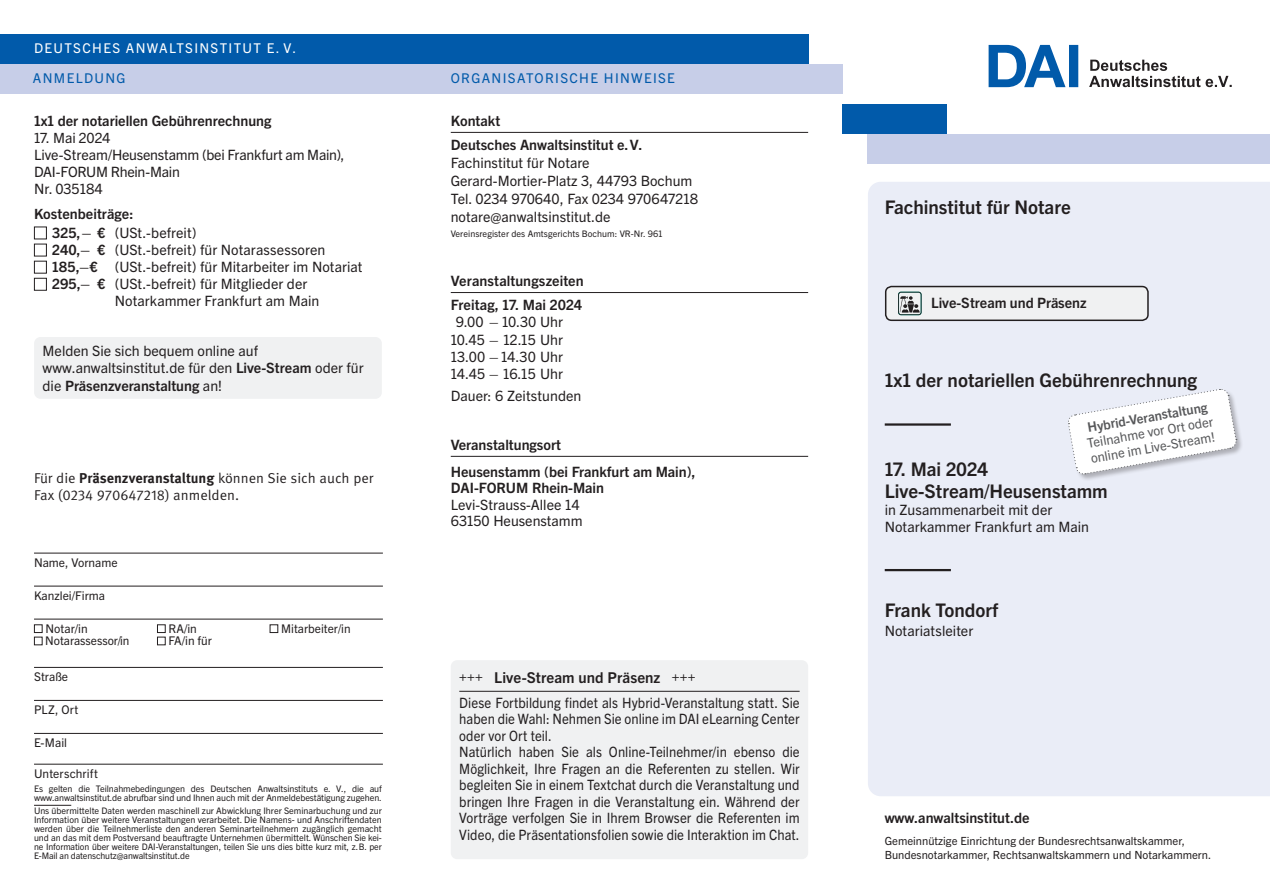
<style>
.page{position:relative;width:1270px;height:893px;background:#fff}
.page>*{position:absolute;margin:0;border:0;box-sizing:border-box;transform-origin:0 0}
.t1{font:700 18.75px/22.5px "Trade Gothic Next LT Pro";color:#231f20}
.t2{font:700 15px "Trade Gothic Next LT Pro";letter-spacing:.005em;color:#231f20}
.t3{font:14.25px/17.1px "Trade Gothic Next LT Pro";color:#231f20}
.t4{font:14.25px/16.5px "Trade Gothic Next LT Pro";color:#231f20;scale:.92 1}
.t5{font:700 14.25px/24.5px "Trade Gothic Next LT Pro";color:#231f20}
.t6{font:14.25px/17.1px "Meta OT Norm";color:#231f20}
.t7{font:700 14.1px "Trade Gothic Next LT Pro";color:#231f20}
.t8{font:14.1px "Trade Gothic Next LT Pro";letter-spacing:-.005em;color:#231f20}
.t9{font:13.5px "Trade Gothic Next LT Pro";letter-spacing:.1em;color:#015aaa}
.t10{font:13.5px "Trade Gothic Next LT Pro";letter-spacing:.1em;color:#fff}
.t11{font:13.2px/15.3px "Trade Gothic Next LT Pro";color:#57585a}
.t12{font:700 13.2px "Trade Gothic Next LT Pro";color:#57585a}
.t13{font:12px "Trade Gothic Next LT Pro";color:#231f20}
.t14{font:11.25px/13.5px "Trade Gothic Next LT Pro";color:#231f20}
.t15{font:9px/9px "Trade Gothic Next LT Pro";letter-spacing:-.01em;color:#231f20}
.s1{font-weight:700}
.s2{font-family:"Meta OT";font-weight:700}
.s3{font-size:13.5px}
</style>
<div class="page">
<svg style="left:988px;top:45px;width:90px;height:42px"></svg>
<div style="left:868px;top:182px;width:401px;height:614px;background:#eaedf7"></div>
<div style="left:867px;top:134px;width:402px;height:30px;background:#c7cee8"></div>
<div style="left:842px;top:104px;width:104px;height:30px;background:#015aaa"></div>
<div style="left:0;top:64px;width:842px;height:30px;background:#c7cee8"></div>
<div style="left:0;top:34px;width:808px;height:30px;background:#015aaa"></div>
<hr style="left:450px;top:132px;width:358px;height:1px;background:#231f20">
<hr style="left:450px;top:292px;width:358px;height:1px;background:#231f20">
<hr style="left:450px;top:456px;width:358px;height:1px;background:#231f20">
<svg style="left:1089px;top:60px;width:142px;height:27px"></svg>
<hr style="left:884px;top:423px;width:66px;height:3px;background:#231f20">
<hr style="left:884px;top:569px;width:66px;height:2px;background:#231f20">
<hr style="left:34px;top:805px;width:37px;height:1px;background:#231f20">
<hr style="left:34px;top:553px;width:349px;height:1px;background:#231f20">
<hr style="left:34px;top:586px;width:349px;height:1px;background:#231f20">
<hr style="left:34px;top:619px;width:349px;height:1px;background:#231f20">
<hr style="left:34px;top:667px;width:349px;height:1px;background:#231f20">
<hr style="left:34px;top:700px;width:349px;height:1px;background:#231f20">
<hr style="left:34px;top:733px;width:349px;height:1px;background:#231f20">
<hr style="left:34px;top:764px;width:349px;height:1px;background:#231f20">
<div style="left:34px;top:624px;width:9px;height:9px;border:1px solid #231f20"></div>
<div style="left:157px;top:624px;width:9px;height:9px;border:1px solid #231f20"></div>
<div style="left:270px;top:624px;width:8px;height:9px;border:1px solid #231f20"></div>
<div style="left:34px;top:637px;width:9px;height:8px;border:1px solid #231f20"></div>
<div style="left:157px;top:637px;width:9px;height:8px;border:1px solid #231f20"></div>
<div style="left:885px;top:287px;width:262px;height:33px;background:#f0f1f2;border-radius:6px"></div>
<div style="left:884px;top:286px;width:264px;height:35px;border:2px solid #231f20;border-radius:6px"></div>
<svg style="left:898px;top:292px;width:23px;height:23px"></svg>
<div style="left:1067px;top:389px;width:176px;height:93px;background:#231f20;opacity:.3"></div>
<svg style="left:1067px;top:388px;width:169px;height:87px"></svg>
<div style="left:450px;top:660px;width:358px;height:199px;background:#f0f1f2;border-radius:6px"></div>
<hr style="left:459px;top:691px;width:340px;height:1px;background:#231f20">
<div style="left:34px;top:227px;width:13px;height:12px;border:1px solid #231f20"></div>
<div style="left:34px;top:244px;width:13px;height:12px;border:1px solid #231f20"></div>
<div style="left:34px;top:261px;width:13px;height:13px;border:1px solid #231f20"></div>
<div style="left:34px;top:278px;width:13px;height:13px;border:1px solid #231f20"></div>
<div style="left:34px;top:337px;width:348px;height:62px;background:#f0f1f2;border-radius:6px"></div>
<p class="t10" style="left:34px;top:39px;width:264px">DEUTSCHES ANWALTSINSTITUT E. V.</p>
<p class="t9" style="left:33px;top:69px;width:94px">ANMELDUNG</p>
<p class="t9" style="left:450px;top:69px;width:226px">ORGANISATORISCHE HINWEISE</p>
<p class="t5" style="left:34px;top:107px;width:239px">1x1 der notariellen Gebührenrechnung</p>
<p class="t8" style="left:34px;top:128px;width:78px">17. Mai 2024</p>
<p class="t3" style="left:34px;top:145px;width:312px">Live-Stream/Heusenstamm (bei Frankfurt am Main),<br>DAI-FORUM Rhein-Main<br>Nr. 035184</p>
<p class="t7" style="left:34px;top:204px;width:101px">Kostenbeiträge:</p>
<p class="t3" style="left:52px;top:223px;width:146px"><span class="s1">325,– €</span> (USt.-befreit)</p>
<p class="t3" style="left:52px;top:240px;width:274px"><span class="s1">240,– €</span> (USt.-befreit) für Notarassessoren</p>
<p class="t3" style="left:52px;top:257px;width:312px"><span class="s1">185,–€</span> (USt.-befreit) für Mitarbeiter im Notariat</p>
<p class="t3" style="left:52px;top:274px;width:256px"><span class="s1">295,– €</span> (USt.-befreit) für Mitglieder der</p>
<p class="t3" style="left:115px;top:292px;width:206px">Notarkammer Frankfurt am Main</p>
<p class="t3" style="left:43px;top:342px;width:322px">Melden Sie sich bequem online auf www.anwaltsinstitut.de für den <span class="s1">Live-Stream</span> oder für die <span class="s1">Präsenzveranstaltung</span> an!</p>
<p class="t6" style="left:34px;top:470px;width:341px">Für die <span class="s2">Präsenzveranstaltung</span> können Sie sich auch per<br>Fax (0234 970647218) anmelden.</p>
<p class="t13" style="left:34px;top:554px;width:85px">Name, Vorname</p>
<p class="t13" style="left:34px;top:587px;width:73px">Kanzlei/Firma</p>
<p class="t13" style="left:46px;top:620px;width:44px">Notar/in</p>
<p class="t13" style="left:169px;top:620px;width:30px">RA/in</p>
<p class="t13" style="left:281px;top:620px;width:71px">Mitarbeiter/in</p>
<p class="t13" style="left:45px;top:632px;width:86px">Notarassessor/in</p>
<p class="t13" style="left:168px;top:632px;width:45px">FA/in für</p>
<p class="t13" style="left:34px;top:668px;width:36px">Straße</p>
<p class="t13" style="left:34px;top:701px;width:46px">PLZ, Ort</p>
<p class="t13" style="left:34px;top:734px;width:35px">E-Mail</p>
<p class="t13" style="left:34px;top:765px;width:65px">Unterschrift</p>
<p class="t15" style="left:34px;top:783px;width:349px">Es gelten die Teilnahmebedingungen des Deutschen Anwaltsinstituts e. V., die auf www.anwaltsinstitut.de abrufbar sind und Ihnen auch mit der Anmeldebestätigung zugehen.</p>
<p class="t15" style="left:34px;top:806px;width:349px;text-align:justify">Uns übermittelte Daten werden maschinell zur Abwicklung Ihrer Seminarbuchung und zur Information über weitere Veranstaltungen verarbeitet. Die Namens- und Anschriftendaten werden über die Teilnehmerliste den anderen Seminarteilnehmern zugänglich gemacht und an das mit dem Postversand beauftragte Unternehmen übermittelt. Wünschen Sie kei&shy;ne Information über weitere DAI-Veranstaltungen, teilen Sie uns dies bitte kurz mit, z.B. per E-Mail an datenschutz@anwaltsinstitut.de</p>
<p class="t5" style="left:450px;top:107px;width:193px">Kontakt<br>Deutsches Anwaltsinstitut e.V.</p>
<p class="t3" style="left:450px;top:153px;width:249px;line-height:18px">Fachinstitut für Notare<br>Gerard-Mortier-Platz 3, 44793 Bochum<br>Tel. 0234 970640, Fax 0234 970647218 notare@anwaltsinstitut.de</p>
<p class="t15" style="left:450px;top:229px;width:213px">Vereinsregister des Amtsgerichts Bochum: VR-Nr. 961</p>
<p class="t5" style="left:450px;top:268px;width:134px">Veranstaltungszeiten<br>Freitag, 17. Mai 2024</p>
<p class="t3" style="left:450px;top:313px;width:114px;text-align:center">9.00 – 10.30 Uhr<br>10.45 – 12.15 Uhr<br>13.00 – 14.30 Uhr<br>14.45 – 16.15 Uhr</p>
<p class="t3" style="left:450px;top:386px;width:132px">Dauer: 6 Zeitstunden</p>
<p class="t5" style="left:450px;top:430px;width:246px;line-height:27.2px">Veranstaltungsort<br>Heusenstamm (bei Frankfurt am Main),</p>
<p class="t5" style="left:450px;top:475px;width:155px">DAI-FORUM Rhein-Main</p>
<p class="t3" style="left:450px;top:495px;width:133px;line-height:16.5px">Levi-Strauss-Allee 14<br>63150 Heusenstamm</p>
<p class="t2" style="left:459px;top:667px;width:238px"><span class="s3">+++</span> Live-Stream und Präsenz <span class="s3">+++</span></p>
<p class="t4" style="left:459px;top:693px;width:371px">Diese Fortbildung findet als Hybrid-Veranstaltung statt. Sie haben die Wahl: Nehmen Sie online im DAI eLearning Center oder vor Ort teil.<br>Natürlich haben Sie als Online-Teilnehmer/in ebenso die Möglichkeit, Ihre Fragen an die Referenten zu stellen. Wir begleiten Sie in einem Textchat durch die Veranstaltung und bringen Ihre Fragen in die Veranstaltung ein. Während der Vorträge verfolgen Sie in Ihrem Browser die Referenten im Video, die Präsentationsfolien sowie die Interaktion im Chat.</p>
<h1 class="t1" style="left:884px;top:195px;width:187px">Fachinstitut für Notare</h1>
<p class="t5" style="left:931px;top:290px;width:157px">Live-Stream und Präsenz</p>
<h1 class="t1" style="left:884px;top:367px;width:314px">1x1 der notariellen Gebührenrechnung</h1>
<p class="t12" style="left:1086px;top:419px;width:123px;rotate:-10deg">Hybrid-Veranstaltung</p>
<p class="t11" style="left:1085px;top:435px;width:129px;rotate:-10deg">Teilnahme vor Ort oder online im Live-Stream!</p>
<h1 class="t1" style="left:884px;top:456px;width:224px">17. Mai 2024<br>Live-Stream/Heusenstamm</h1>
<p class="t3" style="left:884px;top:500px;width:206px">in Zusammenarbeit mit der<br>Notarkammer Frankfurt am Main</p>
<h1 class="t1" style="left:884px;top:597px;width:115px">Frank Tondorf</h1>
<p class="t3" style="left:884px;top:621px;width:90px">Notariatsleiter</p>
<p class="t5" style="left:884px;top:805px;width:146px">www.anwaltsinstitut.de</p>
<p class="t14" style="left:884px;top:834px;width:328px">Gemeinnützige Einrichtung der Bundesrechtsanwaltskammer,<br>Bundesnotarkammer, Rechtsanwaltskammern und Notarkammern.</p>
</div>
